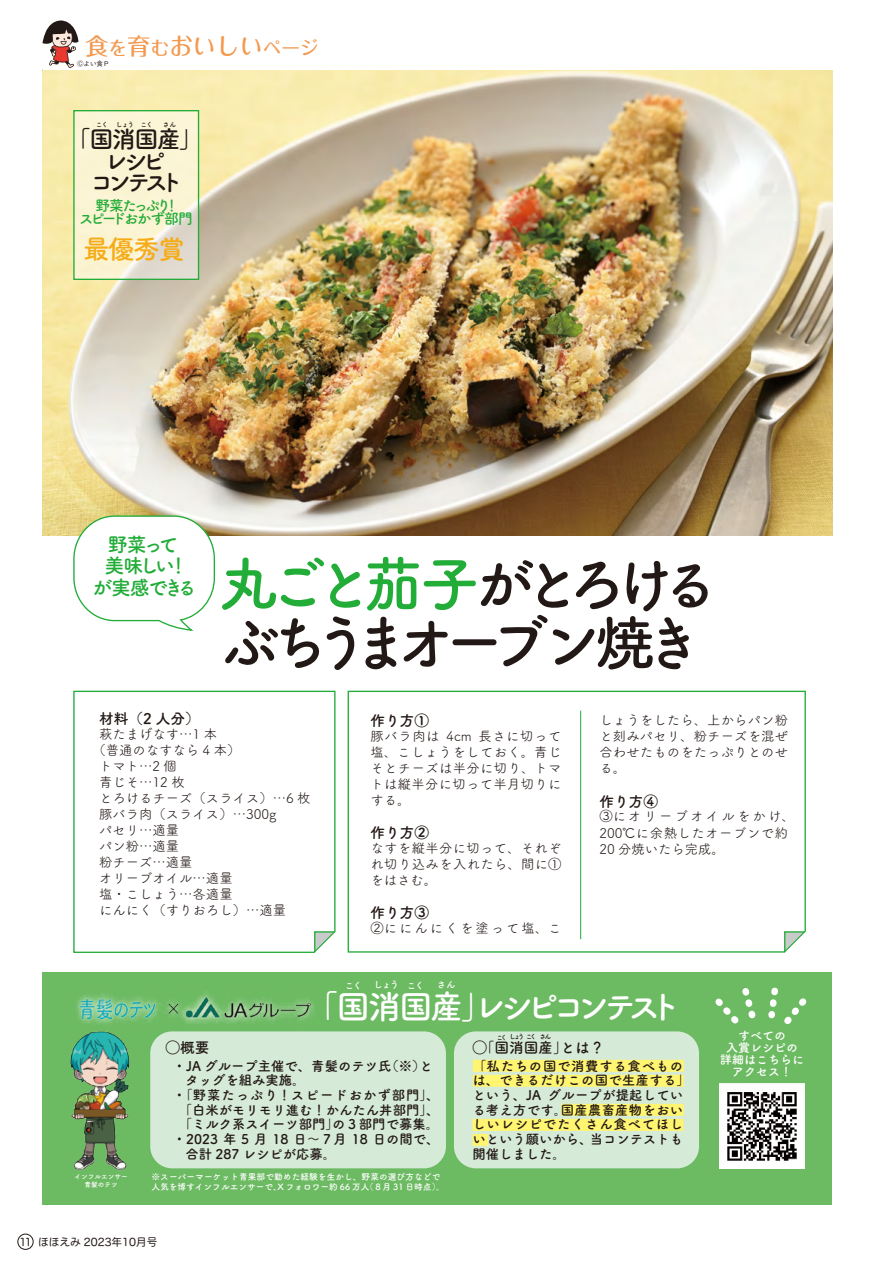
<style>
.page{position:relative;width:893px;height:1263px;background:#fff}
.page>*{position:absolute;margin:0;border:0;box-sizing:border-box;transform-origin:0 0}
.t1{font:60px/58.8px "Tsuku A Rd Gothic Std B";letter-spacing:-.205em;color:#221815}
.t2{font:33.3px "Tsuku A Rd Gothic Std B";letter-spacing:-.19em;color:#fff}
.t3{font:26.7px "Tsuku A Rd Gothic Std B";color:#f6ac19}
.t4{font:24px/21.3px "Tsuku A Rd Gothic Std B";letter-spacing:-.19em;color:#221815;text-align:center}
.t5{font:500 23.4px "Maru Fo Pro";color:#f3994f}
.t6{font:20.1px/21.3px "Tsuku A Rd Gothic Std B";letter-spacing:-.155em;color:#22ac38;text-align:center}
.t7{font:20.1px/21.3px "Tsuku A Rd Gothic Std B";letter-spacing:-.18em;color:#22ac38}
.t8{font:700 14.7px "Tsuku A Rd Gothic";color:#221815}
.t9{font:14.7px "Tsuku A Rd Gothic Std B";letter-spacing:-.145em;color:#22ac38}
.t10{font:14.7px "Tsuku A Rd Gothic Std B";letter-spacing:-.19em;color:#22ac38}
.t11{font:13.35px/16px "Tsuku A Rd Gothic";letter-spacing:.015em;color:#221815;text-align:justify}
.t12{font:700 13.35px/14.7px "Tsuku A Rd Gothic";color:#221815}
.t13{font:13.35px/16px "Tsuku A Rd Gothic";letter-spacing:.04em;color:#221815}
.t14{font:700 13.35px "Tsuku A Rd Gothic";letter-spacing:.055em;color:#221815}
.t15{font:700 13.35px "Tsuku A Rd Gothic";letter-spacing:.075em;color:#221815}
.t16{font:700 13.35px "Tsuku A Rd Gothic";letter-spacing:.025em;color:#221815}
.t17{font:13.35px "Tsuku A Rd Gothic";letter-spacing:.145em;color:#221815}
.t18{font:700 13.35px "Tsuku A Rd Gothic";letter-spacing:.02em;color:#221815}
.t19{font:12px/12px "Tsuku A Rd Gothic Std B";color:#fff;text-align:center}
.t20{font:10.65px "Hira Maru Pro W4";color:#221815}
.t21{font:10.65px "Hira Maru Pro N W4";color:#221815}
.t22{font:9.3px "Tsuku A Rd Gothic Std B";letter-spacing:-.125em;color:#fff}
.t23{font:8.7px/9.3px "Tsuku A Rd Gothic Std B";letter-spacing:.01em;color:#fff}
.t24{font:6.6px/7.9px "Tsuku A Rd Gothic Std B";color:#fff;text-align:center}
.t25{font:6.6px "Tsuku A Rd Gothic Std B";letter-spacing:-.145em;color:#221815}
.t26{font:6.6px "Tsuku A Rd Gothic Std B";letter-spacing:-.28em;color:#221815}
.t27{font:500 6.45px "Gothic BBB Pro";color:#221815}
.s1{font-size:18.75px}
.s2{color:#22ac38}
</style>
<div class="page">
<svg style="left:43px;top:21px;width:35px;height:47px"></svg>
<div style="left:43px;top:972px;width:789px;height:232px;background:#6cba62"></div>
<div style="left:454px;top:1031px;width:245px;height:137px;background:#d5ead7;border-radius:22px"></div>
<div style="left:150px;top:1031px;width:296px;height:137px;background:#d5ead7;border-radius:22px"></div>
<div style="left:348px;top:691px;width:458px;height:262px;border:1px solid #22ac38"></div>
<img style="left:77px;top:994px;width:250px;height:40px">
<div style="left:73px;top:691px;width:262px;height:262px;border:1px solid #22ac38"></div>
<hr style="left:580px;top:711px;width:1px;height:228px;background:#22ac38">
<img style="left:43px;top:70px;width:789px;height:465px">
<svg style="left:73px;top:515px;width:143px;height:116px"></svg>
<img style="left:720px;top:1083px;width:85px;height:85px">
<img style="left:70px;top:1003px;width:93px;height:168px">
<svg style="left:715px;top:987px;width:92px;height:38px"></svg>
<svg style="left:75px;top:112px;width:122px;height:166px;background:#f7f0d3"></svg>
<div style="left:73px;top:110px;width:126px;height:170px;border:1px solid #22ac38"></div>
<svg style="left:313px;top:930px;width:23px;height:23px"></svg>
<svg style="left:783px;top:930px;width:23px;height:23px"></svg>
<div style="left:473px;top:1060px;width:211px;height:12px;background:#fff571"></div>
<div style="left:473px;top:1075px;width:211px;height:12px;background:#fff571"></div>
<div style="left:561px;top:1104px;width:123px;height:12px;background:#fff571"></div>
<div style="left:472px;top:1134px;width:16px;height:12px;background:#fff571"></div>
<div style="left:472px;top:1119px;width:211px;height:12px;background:#fff571"></div>
<div style="left:18px;top:1234px;width:15px;height:16px;border:1px solid #221815;border-radius:50%"></div>
<h3 class="t5" style="left:85px;top:27px;width:235px">食<span class="s1">を</span>育<span class="s1">む</span>おいしい<span class="s1">ページ</span></h3>
<p class="t27" style="left:77px;top:58px;width:34px">Ⓒよい食Ｐ</p>
<p class="t25" style="left:96px;top:119px;width:14px">こく</p>
<p class="t25" style="left:128px;top:120px;width:8px">う</p>
<p class="t25" style="left:141px;top:120px;width:14px">こく</p>
<p class="t25" style="left:116px;top:120px;width:14px">しょ</p>
<p class="t25" style="left:163px;top:120px;width:15px">さん</p>
<h3 class="t4" style="left:67px;top:127px;width:138px">「国消国産「レシピ<br>コンテスト</h3>
<p class="t10" style="left:95px;top:194px;width:77px">野菜たっぷり</p>
<p class="t10" style="left:164px;top:194px;width:16px">！</p>
<p class="t9" style="left:79px;top:207px;width:115px">スピードおかず部門</p>
<h3 class="t3" style="left:83px;top:228px;width:103px">最優秀賞</h3>
<h3 class="t7" style="left:168px;top:532px;width:22px;text-indent:-60px">野菜って!</h3>
<h3 class="t6" style="left:92px;top:554px;width:106px">美味しい<br>が実感できる</h3>
<h1 class="t1" style="left:218px;top:551px;width:503px"><span class="s2">丸ごと茄子</span>がとろけるぶちうまオーブン焼き</h1>
<p class="t8" style="left:99px;top:707px;width:102px">材料（2 人分(</p>
<p class="t11" style="left:99px;top:725px;width:119px">萩たまげなす…1 本</p>
<p class="t11" style="left:93px;top:741px;width:149px">（普通のなすなら 4 本(</p>
<p class="t11" style="left:99px;top:757px;width:79px">トマト…2個</p>
<p class="t11" style="left:99px;top:773px;width:87px">青じそ…12 枚</p>
<p class="t11" style="left:99px;top:789px;width:213px">とろけるチーズ（スライス）…6 枚</p>
<p class="t11" style="left:99px;top:805px;width:179px">豚バラ肉（スライス）…300g</p>
<p class="t11" style="left:99px;top:821px;width:82px">パセリ…適量</p>
<p class="t11" style="left:99px;top:837px;width:82px">パン粉…適量</p>
<p class="t11" style="left:99px;top:853px;width:95px">粉チーズ…適量</p>
<p class="t11" style="left:99px;top:869px;width:135px">オリーブオイル…適量</p>
<p class="t11" style="left:99px;top:885px;width:135px">塩・こしょう…各適量</p>
<p class="t11" style="left:99px;top:901px;width:188px">にんにく（すりおろし）…適量</p>
<p class="t8" style="left:371px;top:709px;width:60px">作り方1</p>
<p class="t11" style="left:371px;top:727px;width:192px;text-align:left">豚バラ肉は<br>塩、こしょうをしておく。青じそとチーズは半分に切り、トマトは縦半分に切って半月切りにする。</p>
<p class="t8" style="left:371px;top:821px;width:60px">作り方2</p>
<p class="t11" style="left:371px;top:839px;width:192px">なすを縦半分に切って、それぞれ切り込みを入れたら、間に1をはさむ。</p>
<p class="t8" style="left:371px;top:901px;width:60px">作り方3</p>
<p class="t17" style="left:371px;top:918px;width:192px">②ににんにくを塗って塩、こ</p>
<p class="t11" style="left:478px;top:727px;width:84px">長さに切って</p>
<p class="t11" style="left:446px;top:727px;width:27px">4cm</p>
<p class="t11" style="left:599px;top:711px;width:190px">しょうをしたら、上からパン粉と刻みパセリ、粉チーズを混ぜ合わせたものをたっぷりとのせる。</p>
<p class="t8" style="left:599px;top:790px;width:60px">作り方4</p>
<p class="t13" style="left:599px;top:808px;width:197px">③にオリーブオイルをかけ、<br>200℃に余熱したオーブンで約<br>20 分焼いたら完成。</p>
<p class="t22" style="left:390px;top:978px;width:11px">う</p>
<p class="t22" style="left:407px;top:978px;width:19px">こく</p>
<p class="t22" style="left:437px;top:977px;width:20px">さん</p>
<p class="t22" style="left:345px;top:978px;width:19px">こく</p>
<p class="t22" style="left:374px;top:978px;width:19px">しょ</p>
<h2 class="t2" style="left:305px;top:981px;width:379px">「国消国産レシピコンテスト</h2>
<h2 class="t2" style="left:461px;top:981px;width:35px">」</h2>
<p class="t24" style="left:75px;top:1172px;width:55px">インフルエンサー青髪のテツ</p>
<p class="t8" style="left:165px;top:1036px;width:46px">◯概要</p>
<p class="t12" style="left:173px;top:1057px;width:220px">・JA グループ主催で、青髪のテツ氏</p>
<p class="t12" style="left:185px;top:1072px;width:122px">タッグを組み実施。</p>
<p class="t15" style="left:173px;top:1084px;width:268px">・「野菜たっぷり！スピードおかず部門、「</p>
<p class="t12" style="left:179px;top:1101px;width:262px">「白米がモリモリ進む！かんたん丼部門、「</p>
<p class="t12" style="left:179px;top:1116px;width:262px">「ミルク系スイーツ部門の」３部門で募集。</p>
<p class="t12" style="left:173px;top:1131px;width:268px">・2023 年 5 月 18 日～７月 18 日の間で、</p>
<p class="t12" style="left:185px;top:1145px;width:152px">合計 287 レシピが応募。</p>
<p class="t12" style="left:385px;top:1057px;width:42px">（※）</p>
<p class="t12" style="left:419px;top:1057px;width:15px">と</p>
<p class="t23" style="left:365px;top:1172px;width:81px;text-indent:-214px">※スーパーマーケット青果部で勤めた経験を生かし、野菜の選び方などで（８月 31 日時点。(</p>
<p class="t23" style="left:152px;top:1181px;width:219px">人気を博すインフルエンサーで X、フォロワー約 66 万人</p>
<p class="t26" style="left:496px;top:1032px;width:56px">こくしょうこくさん</p>
<p class="t8" style="left:472px;top:1036px;width:97px">◯「国消国産」</p>
<p class="t14" style="left:473px;top:1055px;width:211px">「私たちの国で消費する食べもの</p>
<p class="t16" style="left:472px;top:1070px;width:219px">は、できるだけこの国で生産する「</p>
<p class="t12" style="left:548px;top:1087px;width:137px">グループが提起してい</p>
<p class="t8" style="left:560px;top:1036px;width:46px">とは?</p>
<p class="t12" style="left:472px;top:1087px;width:70px">という、JA</p>
<p class="t18" style="left:561px;top:1099px;width:124px">国産農畜産物をおい</p>
<p class="t12" style="left:472px;top:1101px;width:96px">る考え方です。</p>
<p class="t14" style="left:472px;top:1114px;width:212px">しいレシピでたくさん食べてほし</p>
<p class="t12" style="left:590px;top:1131px;width:95px">当コンテストも</p>
<p class="t12" style="left:472px;top:1131px;width:122px">いという願いから、開催しました。</p>
<p class="t19" style="left:720px;top:1029px;width:86px">すべての<br>入賞レシピの詳細はこちらにアクセス!</p>
<p class="t21" style="left:20px;top:1232px;width:14px">11</p>
<p class="t20" style="left:38px;top:1232px;width:121px">ほほえみ 2023年10月号</p>
</div>
